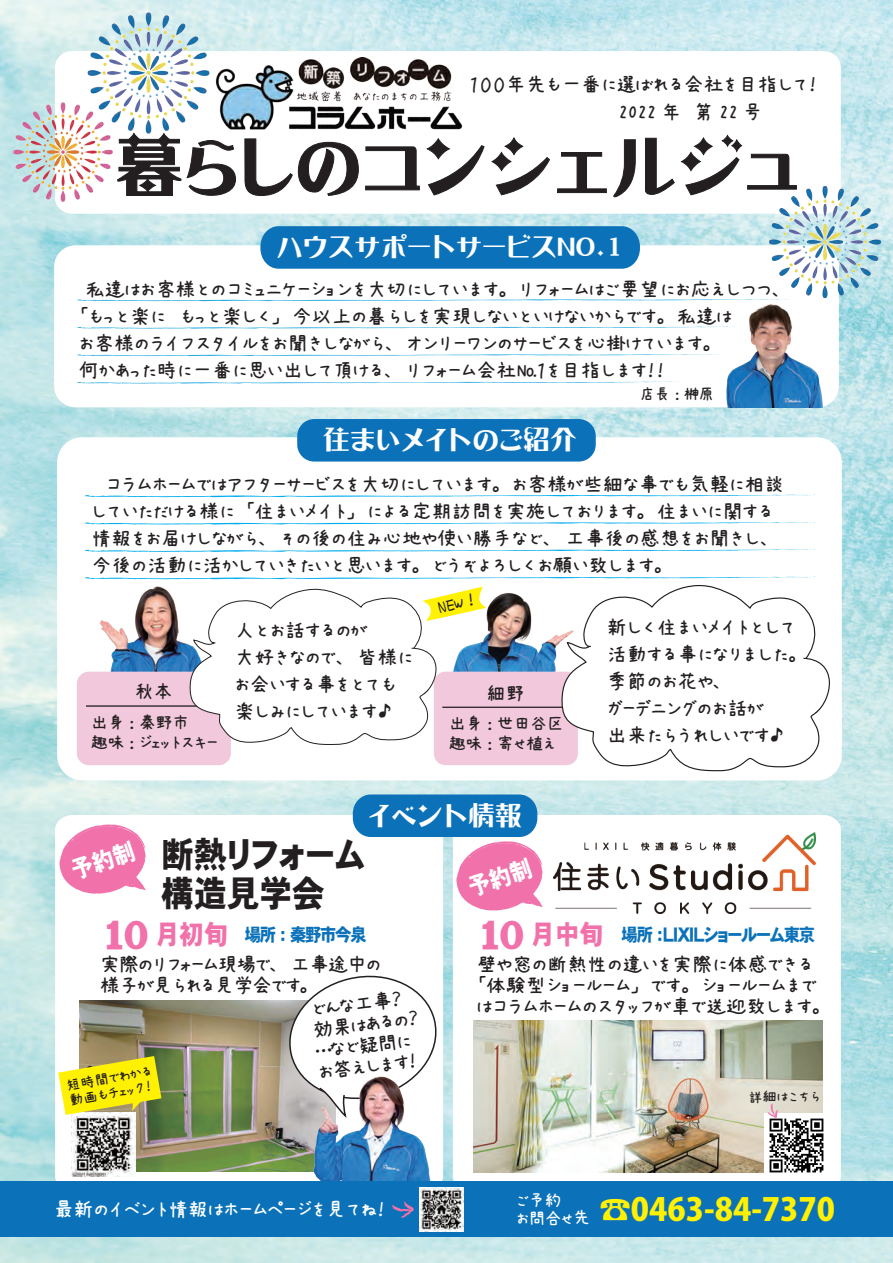
<style>
.page{position:relative;width:893px;height:1263px;background:#fff}
.page>*{position:absolute;margin:0;border:0;box-sizing:border-box;transform-origin:0 0}
.t1{font:67.5px "DF Roman Yuki W9 WING RKSJ H";color:#231f20}
.t2{font:36px/39px "HGP Heisei Kakugothictai W9";color:#231f20;scale:.91 1}
.t3{font:800 31.5px "Koz Go Pro";color:#fff101}
.t4{font:27px "DF Roman Yuki W9 WING RKSJ H";color:#fff}
.t5{font:21px/27px "AP Japanesefont";letter-spacing:-.05em;color:#231f20}
.t6{font:21px/21px "AP Japanesefont";letter-spacing:-.1em;color:#231f20}
.t7{font:21px "AP Japanesefont";letter-spacing:-.05em;color:#fff}
.t8{font:21px "AP Japanesefont";letter-spacing:-.05em;color:#231f20;scale:.91 1}
.t9{font:18px "HGP Heisei Kakugothictai W9";letter-spacing:-.075em;color:#0b72ba;scale:.91 1}
.t10{font:18px/19.5px "AP Japanesefont";letter-spacing:-.075em;color:#231f20}
.t11{font:18px/18.1px "AP Japanesefont";color:#fff}
.t12{font:16.5px "AP Japanesefont";color:#231f20}
.t13{font:15px/15px "AP Japanesefont";color:#231f20}
.s1{font-family:"HG Suji 001";font-size:36px;color:#f171ab}
.s2{font-size:27px;color:#f171ab}
</style>
<div class="page">
<img style="left:0;top:0;width:893px;height:1263px">
<div style="left:54px;top:245px;width:785px;height:162px;background:#fff;border-radius:21px"></div>
<div style="left:55px;top:51px;width:786px;height:163px;background:#fff;border-radius:17px"></div>
<img style="left:216px;top:58px;width:247px;height:72px">
<div style="left:260px;top:226px;width:380px;height:43px;background:#0b72ba"></div>
<svg style="left:77px;top:299px;width:686px;height:3px"></svg>
<svg style="left:77px;top:326px;width:647px;height:3px"></svg>
<svg style="left:77px;top:354px;width:642px;height:3px"></svg>
<svg style="left:77px;top:381px;width:601px;height:3px"></svg>
<svg style="left:119px;top:140px;width:117px;height:56px"></svg>
<svg style="left:244px;top:138px;width:115px;height:58px"></svg>
<svg style="left:365px;top:146px;width:55px;height:45px"></svg>
<svg style="left:426px;top:137px;width:124px;height:59px"></svg>
<svg style="left:557px;top:152px;width:50px;height:41px"></svg>
<svg style="left:613px;top:135px;width:177px;height:63px"></svg>
<img style="left:724px;top:304px;width:102px;height:103px">
<img style="left:8px;top:97px;width:111px;height:111px">
<img style="left:82px;top:6px;width:133px;height:134px">
<img style="left:763px;top:180px;width:124px;height:123px">
<div style="left:57px;top:437px;width:785px;height:343px;background:#fff;border-radius:25px"></div>
<div style="left:297px;top:419px;width:299px;height:43px;background:#0b72ba;border-radius:17px"></div>
<img style="left:96px;top:586px;width:92px;height:86px">
<svg style="left:85px;top:494px;width:733px;height:4px"></svg>
<svg style="left:84px;top:522px;width:734px;height:3px"></svg>
<svg style="left:84px;top:549px;width:734px;height:3px"></svg>
<svg style="left:85px;top:576px;width:733px;height:4px"></svg>
<img style="left:486px;top:593px;width:74px;height:79px">
<div style="left:77px;top:672px;width:154px;height:93px;background:#f2c8dc;border-radius:12px"></div>
<hr style="left:86px;top:705px;width:136px;height:2px;background:#231f20">
<div style="left:434px;top:672px;width:144px;height:93px;background:#f2c8dc;border-radius:12px"></div>
<hr style="left:442px;top:707px;width:127px;height:1px;background:#231f20">
<svg style="left:560px;top:585px;width:260px;height:187px"></svg>
<svg style="left:802px;top:657px;width:28px;height:58px"></svg>
<svg style="left:188px;top:587px;width:298px;height:158px"></svg>
<svg style="left:453px;top:815px;width:388px;height:366px"></svg>
<svg style="left:55px;top:815px;width:388px;height:366px"></svg>
<div style="left:353px;top:794px;width:184px;height:43px;background:#0b72ba;border-radius:18px"></div>
<img style="left:79px;top:1000px;width:232px;height:172px">
<svg style="left:282px;top:968px;width:160px;height:152px"></svg>
<img style="left:311px;top:1075px;width:122px;height:106px">
<img style="left:554px;top:833px;width:262px;height:81px">
<img style="left:473px;top:1021px;width:349px;height:151px">
<div style="left:0;top:1181px;width:893px;height:56px;background:#0b72ba"></div>
<img style="left:72px;top:1115px;width:64px;height:61px">
<img style="left:764px;top:1114px;width:64px;height:64px">
<svg style="left:767px;top:1103px;width:12px;height:15px"></svg>
<svg style="left:58px;top:1056px;width:103px;height:59px"></svg>
<img style="left:419px;top:1187px;width:45px;height:44px">
<svg style="left:392px;top:1201px;width:22px;height:17px"></svg>
<svg style="left:57px;top:822px;width:92px;height:74px"></svg>
<svg style="left:454px;top:839px;width:92px;height:74px"></svg>
<p class="t5" style="left:469px;top:71px;width:351px">１００年先も一番に選ばれる会社を目指して！</p>
<p class="t5" style="left:618px;top:99px;width:147px">2022 年 第 22 号</p>
<h1 class="t1" style="left:116px;top:132px;width:686px">暮らしのコンシェルジュ</h1>
<p class="t4" style="left:277px;top:233px;width:349px">ハウスサポートサービスＮＯ.1</p>
<p class="t5" style="left:79px;top:276px;width:707px">私達はお客様とのコミュニケーションを大切にしています。リフォームはご要望にお応えしつつ、「もっと楽に　もっと楽しく」今以上の暮らしを実現しないといけないからです。私達は<br>お客様のライフスタイルをお聞きしながら、オンリーワンのサービスを心掛けています。<br>何かあった時に一番に思い出して頂ける、リフォーム会社№１を目指します！！</p>
<p class="t12" style="left:639px;top:386px;width:77px">店長：榊原</p>
<p class="t4" style="left:323px;top:426px;width:256px">住まいメイトのご紹介</p>
<p class="t5" style="left:91px;top:471px;width:695px">　コラムホームではアフターサービスを大切にしています。お客様が些細な事でも気軽に相談していただける様に「住まいメイト」による定期訪問を実施しております。住まいに関する情報をお届けしながら、その後の住み心地や使い勝手など、工事後の感想をお聞きし、今後の活動に活かしていきたいと思います。どうぞよろしくお願い致します。</p>
<p class="t8" style="left:135px;top:681px;width:43px">秋本</p>
<p class="t10" style="left:91px;top:713px;width:129px">出身：秦野市<br>趣味：ジェットスキー</p>
<p class="t10" style="left:436px;top:598px;width:39px;rotate:-13deg">NEW ！</p>
<p class="t5" style="left:234px;top:616px;width:181px">人とお話するのが<br>大好きなので、皆様にお会いする事をとても楽しみにしています♪</p>
<p class="t5" style="left:606px;top:614px;width:193px">新しく住まいメイトとして活動する事になりました。季節のお花や、<br>ガーデニングのお話が<br>出来たらうれしいです♪</p>
<p class="t8" style="left:487px;top:682px;width:43px">細野</p>
<p class="t10" style="left:449px;top:714px;width:117px">出身：世田谷区趣味：寄せ植え</p>
<p class="t4" style="left:368px;top:801px;width:156px">イベント情報</p>
<h2 class="t2" style="left:162px;top:834px;width:225px">断熱リフォーム構造見学会</h2>
<p class="t9" style="left:106px;top:926px;width:288px"><span class="s1">10</span> <span class="s2">月初旬　</span>場所：秦野市今泉</p>
<p class="t9" style="left:481px;top:926px;width:368px"><span class="s1">10</span> <span class="s2">月中旬</span> 場所：ＬＩＸＩＬショールーム東京</p>
<p class="t6" style="left:100px;top:954px;width:284px">実際のリフォーム現場で、工事途中の様子が見られる見学会です。</p>
<p class="t5" style="left:309px;top:999px;width:108px;line-height:21px;rotate:-7deg">どんな工事？効果はあるの？…など疑問にお答えします！</p>
<p class="t13" style="left:65px;top:1078px;width:89px;rotate:-10deg">短時間でわかる動画もチェック！</p>
<p class="t5" style="left:476px;top:954px;width:347px;line-height:21px">壁や窓の断熱性の違いを実際に体感できる「体験型ショールーム」です。ショールームまではコラムホームのスタッフが車で送迎致します。</p>
<p class="t13" style="left:748px;top:1090px;width:75px;rotate:-1deg">詳細はこちら</p>
<p class="t7" style="left:53px;top:1198px;width:335px">最新のイベント情報はホームページを見てね！</p>
<p class="t11" style="left:515px;top:1191px;width:76px;rotate:-1deg">ご予約<br>お問合せ先</p>
<h3 class="t3" style="left:599px;top:1189px;width:237px">☎0463-84-7370</h3>
</div>
